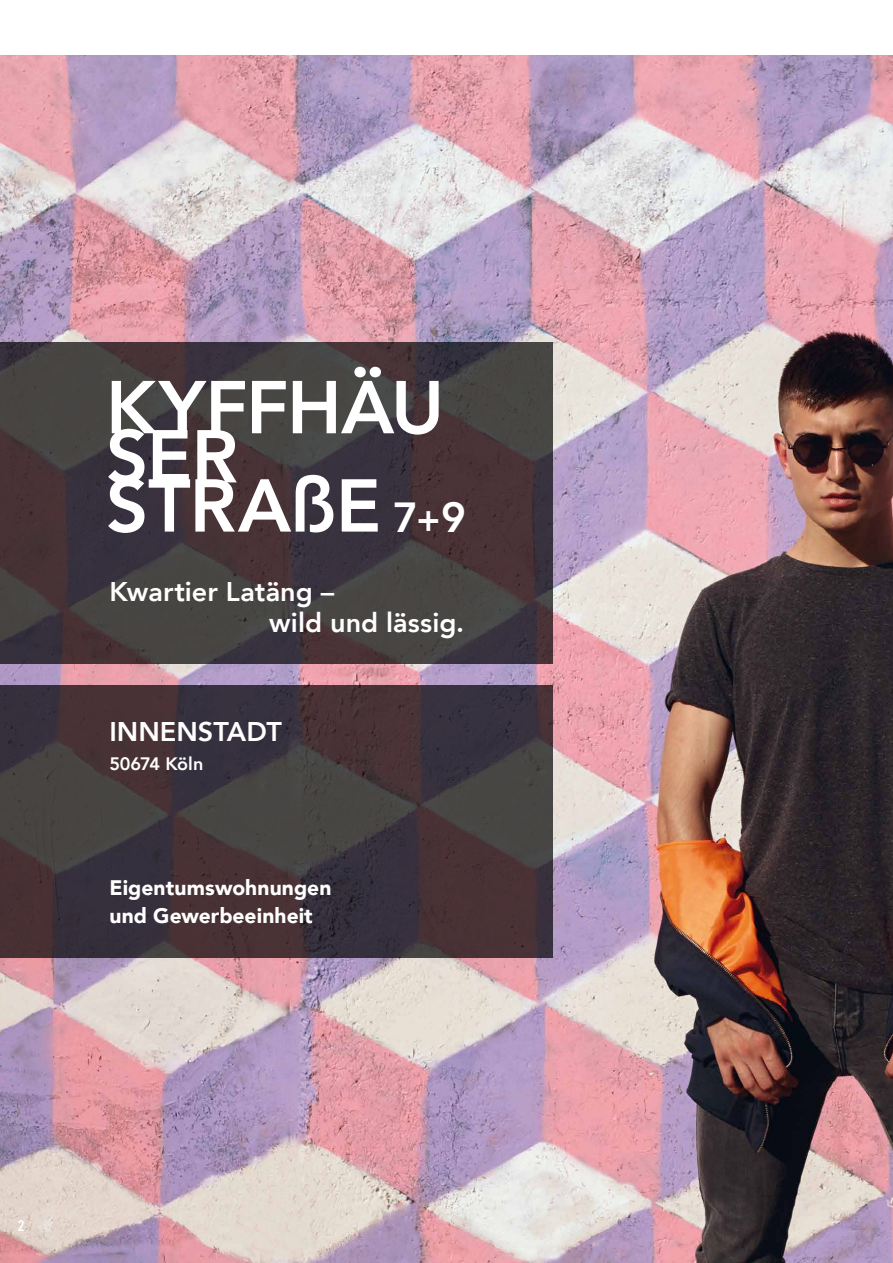
<style>
.page{position:relative;width:893px;height:1263px;background:#fff}
.page>*{position:absolute;margin:0;border:0;box-sizing:border-box;transform-origin:0 0}
.t1{font:800 73.95px "Avenir";letter-spacing:-.01em;color:#fff}
.t2{font:800 27px/31.5px "Avenir";color:#fff}
.t3{font:900 21px/28.5px "Avenir";letter-spacing:.005em;color:#fff}
.t4{font:800 18px "Avenir";letter-spacing:-.01em;color:#fff}
.t5{font:15px "Trade Gothic LT Std Bd Cn 20";color:#fff}
.s1{font-size:42px}
.s2{font-size:36px}
</style>
<div class="page">
<img style="left:0;top:55px;width:893px;height:1208px">
<svg style="left:0;top:686px;width:553px;height:272px;background:#41363b"></svg>
<svg style="left:0;top:342px;width:553px;height:321px;background:#423a3d"></svg>
<h1 class="t1" style="left:106px;top:350px;width:340px">KYFFHÄU</h1>
<h1 class="t1" style="left:106px;top:399px;width:134px">SER</h1>
<h1 class="t1" style="left:106px;top:448px;width:362px">STRAßE <span class="s1">7</span><span class="s2">+</span><span class="s1">9</span></h1>
<p class="t2" style="left:269px;top:575px;width:196px;text-indent:-160px">Kwartier Latäng –<br>wild und lässig.</p>
<p class="t2" style="left:109px;top:716px;width:174px">INNENSTADT</p>
<p class="t4" style="left:109px;top:750px;width:95px">50674 Köln</p>
<p class="t3" style="left:109px;top:873px;width:224px">Eigentumswohnungen und Gewerbeeinheit</p>
<p class="t5" style="left:18px;top:1217px;width:8px">2</p>
</div>
